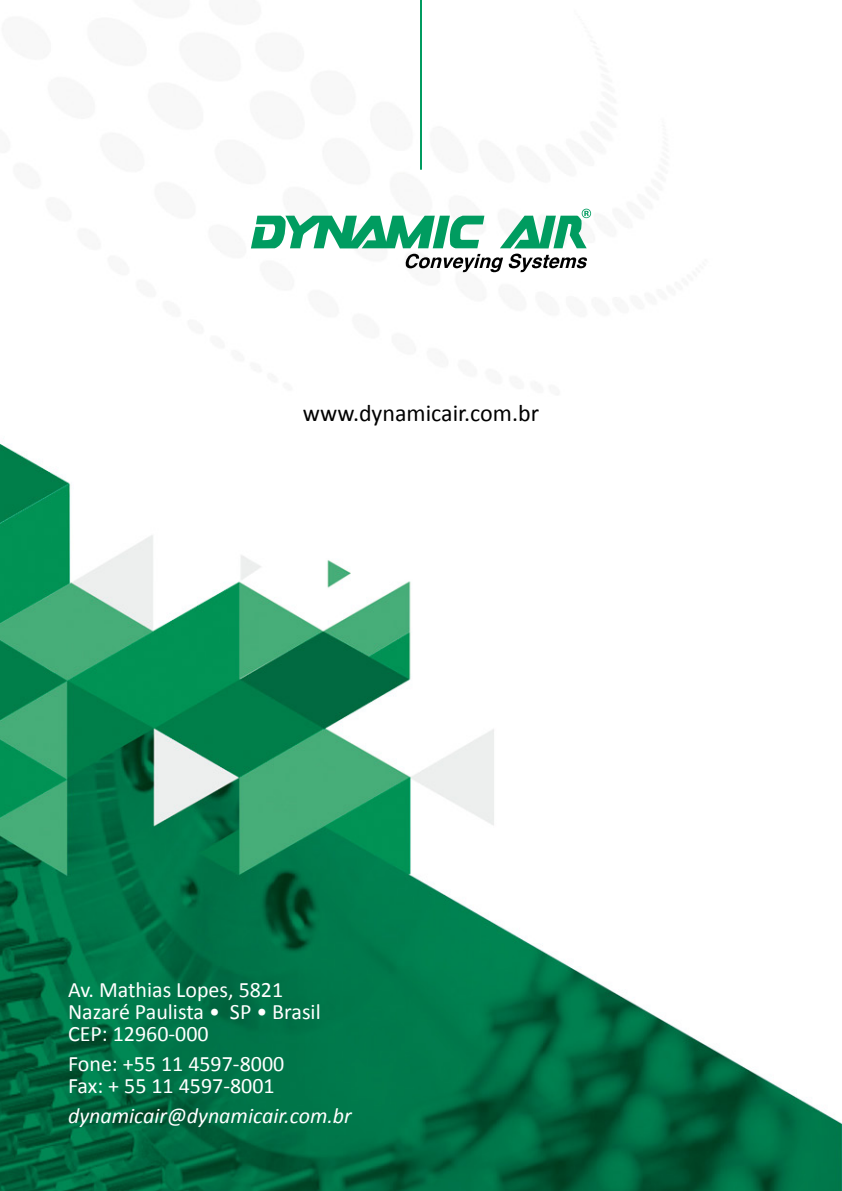
<style>
.page{position:relative;width:842px;height:1191px;background:#fff}
.page>*{position:absolute;margin:0;border:0;box-sizing:border-box;transform-origin:0 0}
.t1{font:24px "Calibri";color:#000}
.t2{font:22px/22px "Calibri";color:#fff}
.t3{font:italic 22px "Calibri";color:#fff}
</style>
<div class="page">
<img style="left:0;top:42px;width:842px;height:1149px">
<svg style="left:251px;top:209px;width:340px;height:63px"></svg>
<hr style="left:420px;top:0;width:2px;height:170px;background:#009c60">
<p class="t1" style="left:303px;top:397px;width:238px">www.dynamicair.com.br</p>
<p class="t2" style="left:68px;top:978px;width:254px">Av. Mathias Lopes, 5821<br>Nazaré Paulista • SP • Brasil<br>CEP: 12960-000</p>
<p class="t2" style="left:68px;top:1052px;width:218px">Fone: +55 11 4597-8000<br>Fax: + 55 11 4597-8001</p>
<p class="t3" style="left:68px;top:1100px;width:285px">dynamicair@dynamicair.com.br</p>
</div>
